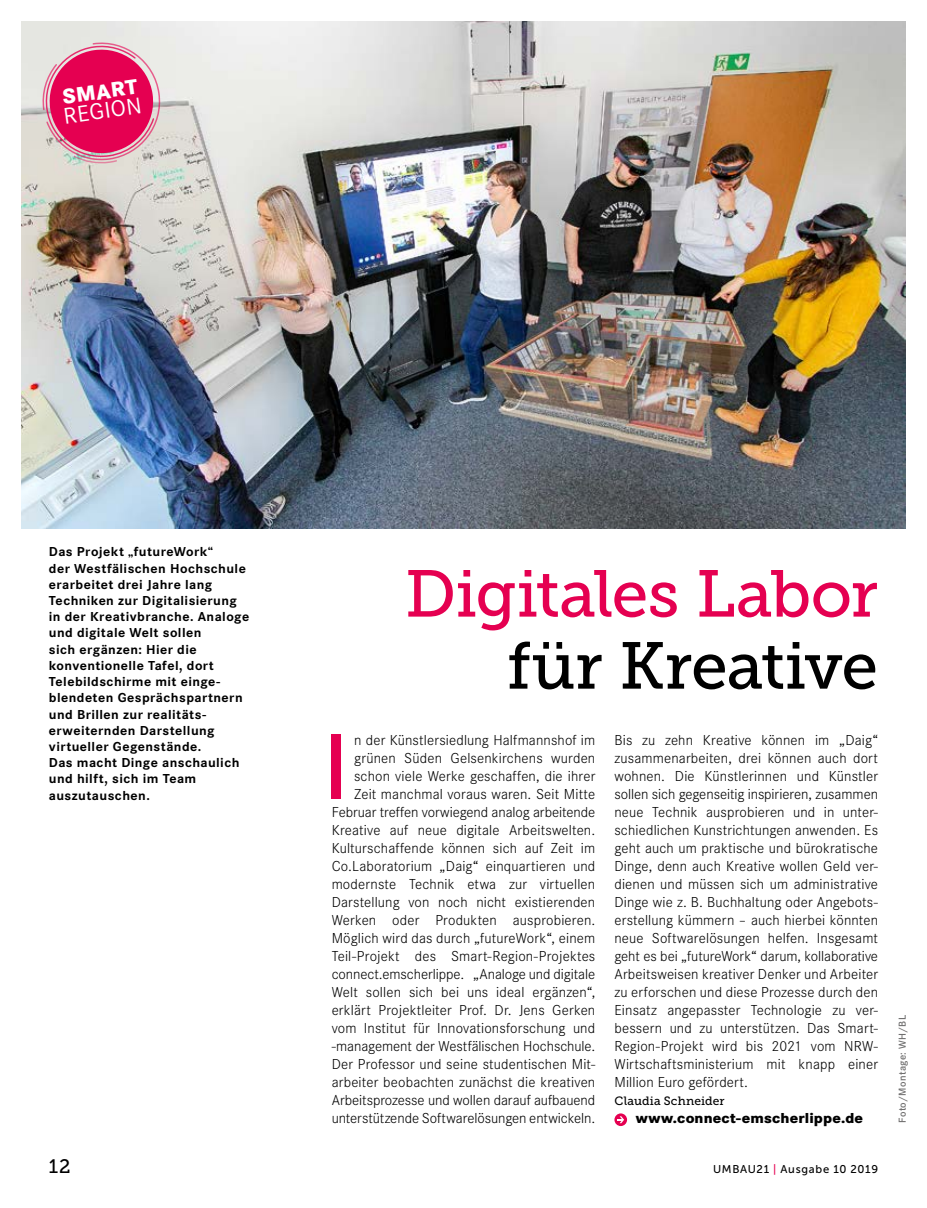
<style>
.page{position:relative;width:927px;height:1208px;background:#fff}
.page>*{position:absolute;margin:0;border:0;box-sizing:border-box;transform-origin:0 0}
.t1{font:91.5px "Museo Sans 500";color:#e50051}
.t2{font:66px "Museo Slab 500";letter-spacing:-.02em;color:#e50051}
.t3{font:66px "Museo Slab 500";letter-spacing:-.015em;color:#000}
.t4{font:23.55px "Corporate S";color:#fff}
.t5{font:800 21.75px "Corporate S";color:#fff}
.t6{font:19.5px "Museo Slab 500";color:#000}
.t7{font:300 15px/18px "Corporate S";letter-spacing:.01em;color:#000;text-align:right}
.t8{font:800 15px "Corporate S";letter-spacing:.01em;color:#000}
.t9{font:700 13.5px/16.2px "Corporate S";letter-spacing:.03em;color:#000;scale:1.04 1}
.t10{font:12px "Museo Slab 500";letter-spacing:.015em;color:#000}
.t11{font:11.25px "Museo Sans 500";letter-spacing:.06em;color:#000}
.t12{font:600 10.5px "Corporate S";letter-spacing:.04em;color:#706f6f}
.s1{color:#e50051}
</style>
<div class="page">
<img style="left:21px;top:21px;width:885px;height:508px">
<svg style="left:42px;top:39px;width:121px;height:125px;background:#e25a88"></svg>
<svg style="left:614px;top:1113px;width:13px;height:13px"></svg>
<svg style="left:617px;top:1116px;width:7px;height:7px"></svg>
<h3 class="t5" style="left:61px;top:84px;width:77px;rotate:-8deg">SMART</h3>
<h3 class="t4" style="left:62px;top:103px;width:80px;rotate:-8deg">REGION</h3>
<p class="t9" style="left:49px;top:544px;width:194px">Das Projekt „futureWork“<br>der Westfälischen Hochschule erarbeitet drei Jahre lang<br>Techniken zur Digitalisierung in der Kreativbranche. Analoge und digitale Welt sollen<br>sich ergänzen: Hier die konventionelle Tafel, dort<br>Telebildschirme mit einge&shy;blendeten Gesprächspartnern und Brillen zur realitäts&shy;erweiternden Darstellung virtueller Gegenstände.<br>Das macht Dinge anschaulich und hilft, sich im Team auszutauschen.</p>
<h2 class="t2" style="left:405px;top:557px;width:475px">Digitales Labor</h2>
<h2 class="t3" style="left:507px;top:629px;width:373px">für Kreative</h2>
<h1 class="t1" style="left:323px;top:717px;width:28px">I</h1>
<p class="t7" style="left:332px;top:731px;width:265px">n der Künstlersiedlung Halfmannshof im grünen Süden Gelsenkirchens wurden schon viele Werke geschaffen, die ihrer Zeit manchmal voraus waren. Seit Mitte Februar treffen vorwiegend analog arbeitende Kreative auf neue digitale Arbeitswelten.<br>Kulturschaffende können sich auf Zeit im Co.Laboratorium „Daig“ einquartieren und modernste Technik etwa zur virtuellen Darstellung von noch nicht existierenden Werken oder Produkten ausprobieren.<br>Möglich wird das durch „futureWork“, einem Teil-Projekt des Smart-Region-Projektes connect.emscherlippe. „Analoge und digitale Welt sollen sich bei uns ideal ergänzen“, erklärt Projektleiter Prof. Dr. Jens Gerken vom Institut für Innovationsforschung und -management der Westfälischen Hochschule.<br>Der Professor und seine studentischen Mit&shy;arbeiter beobachten zunächst die kreativen Arbeitsprozesse und wollen darauf aufbauend unterstützende Softwarelösungen entwickeln.</p>
<p class="t7" style="left:614px;top:731px;width:265px;text-align:justify">Bis zu zehn Kreative können im „Daig“ zusammenarbeiten, drei können auch dort wohnen. Die Künstlerinnen und Künstler sollen sich gegenseitig inspirieren, zusammen neue Technik ausprobieren und in unter&shy;schiedlichen Kunstrichtungen anwenden. Es geht auch um praktische und bürokratische Dinge, denn auch Kreative wollen Geld ver&shy;dienen und müssen sich um administrative Dinge wie z. B. Buchhaltung oder Angebots&shy;erstellung kümmern – auch hierbei könnten neue Softwarelösungen helfen. Insgesamt geht es bei „futureWork“ darum, kollaborative Arbeitsweisen kreativer Denker und Arbeiter zu erforschen und diese Prozesse durch den Einsatz angepasster Technologie zu ver&shy;bessern und zu unterstützen. Das Smart-Region-Projekt wird bis 2021 vom NRW-Wirtschaftsministerium mit knapp einer Million Euro gefördert.</p>
<p class="t10" style="left:614px;top:1094px;width:112px">Claudia Schneider</p>
<p class="t8" style="left:636px;top:1109px;width:229px">www.connect-emscherlippe.de</p>
<h3 class="t6" style="left:49px;top:1155px;width:23px">12</h3>
<p class="t11" style="left:713px;top:1163px;width:167px">UMBAU21 <span class="s1">|</span> Ausgabe 10 2019</p>
<p class="t12" style="left:896px;top:1123px;width:110px;rotate:-90deg">Foto/Montage: WH/BL</p>
</div>
